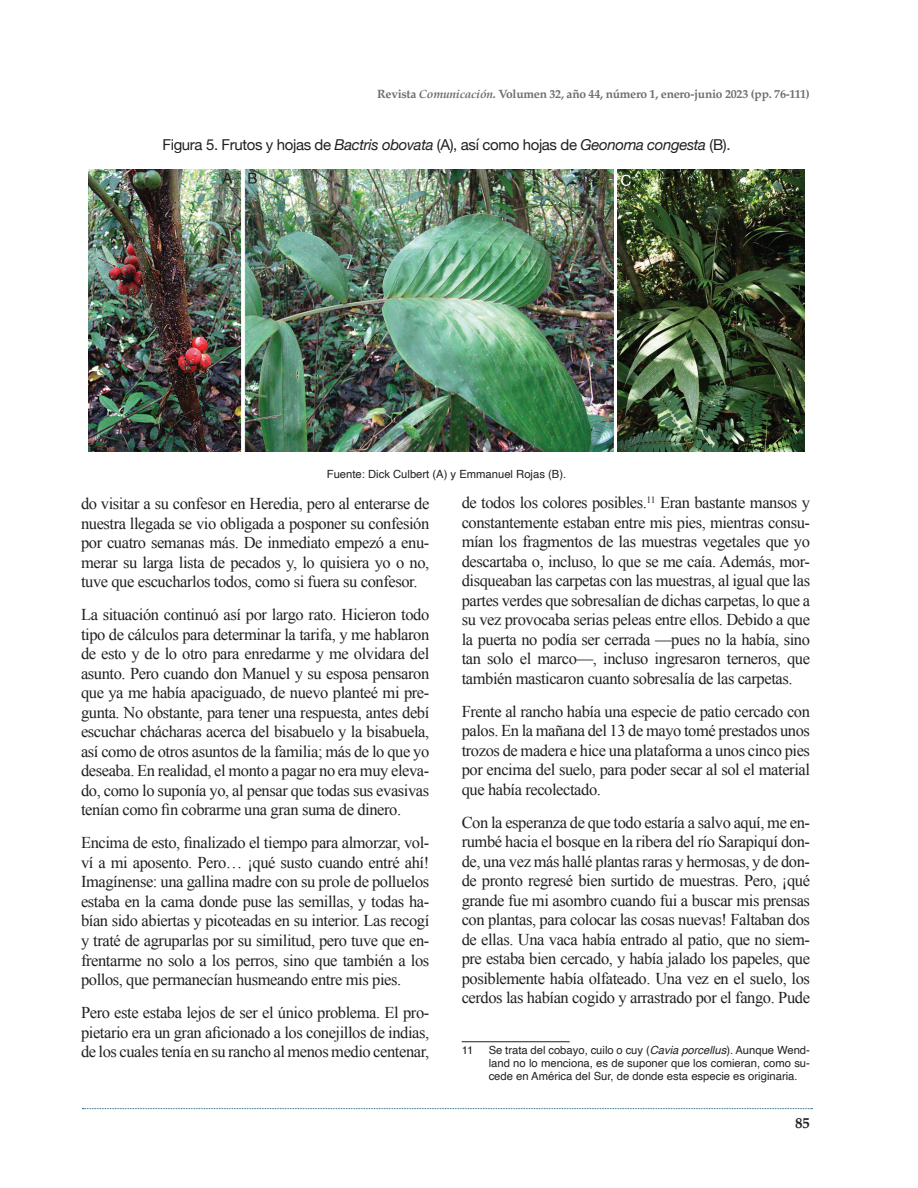
<style>
.page{position:relative;width:918px;height:1188px;background:#fff}
.page>*{position:absolute;margin:0;border:0;box-sizing:border-box;transform-origin:0 0}
.t1{font:16.5px/19.5px "Times New Roman";letter-spacing:-.025em;color:#231f20;text-align:justify}
.t2{font:15px "Helvetica Neue";letter-spacing:-.025em;color:#231f20}
.t3{font:700 15px "Palatino";color:#231f20}
.t4{font:700 12px "Palatino";letter-spacing:-.02em;color:#6c6d70}
.t5{font:11.25px/12.8px "Helvetica";color:#231f20;text-align:justify}
.s1{font-style:italic}
</style>
<div class="page">
<svg style="left:82px;top:1108px;width:731px;height:1px"></svg>
<hr style="left:462px;top:1041px;width:108px;height:1px;background:#231f20">
<img style="left:88px;top:170px;width:526px;height:282px">
<img style="left:617px;top:170px;width:188px;height:282px">
<svg style="left:222px;top:173px;width:10px;height:11px"></svg>
<svg style="left:248px;top:173px;width:9px;height:11px"></svg>
<svg style="left:621px;top:175px;width:10px;height:11px"></svg>
<p class="t4" style="left:377px;top:84px;width:434px">Revista <span class="s1">Comunicación</span>. Volumen 32, año 44, número 1, enero-junio 2023 (pp. 76-111)</p>
<p class="t2" style="left:163px;top:134px;width:570px">Figura 5. Frutos y hojas de <span class="s1">Bactris obovata</span> (A), así como hojas de <span class="s1">Geonoma congesta</span> (B).</p>
<p class="t5" style="left:327px;top:468px;width:241px">Fuente: Dick Culbert (A) y Emmanuel Rojas (B).</p>
<p class="t1" style="left:81px;top:494px;width:350px">do visitar a su confesor en Heredia, pero al enterarse de nuestra llegada se vio obligada a posponer su confesión por cuatro semanas más. De inmediato empezó a enu&shy;merar su larga lista de pecados y, lo quisiera yo o no, tuve que escucharlos todos, como si fuera su confesor.</p>
<p class="t1" style="left:81px;top:605px;width:350px">La situación continuó así por largo rato. Hicieron todo tipo de cálculos para determinar la tarifa, y me hablaron de esto y de lo otro para enredarme y me olvidara del asunto. Pero cuando don Manuel y su esposa pensaron que ya me había apaciguado, de nuevo planteé mi pre&shy;gunta. No obstante, para tener una respuesta, antes debí escuchar chácharas acerca del bisabuelo y la bisabuela, así como de otros asuntos de la familia; más de lo que yo deseaba. En realidad, el monto a pagar no era muy eleva&shy;do, como lo suponía yo, al pensar que todas sus evasivas tenían como fin cobrarme una gran suma de dinero.</p>
<p class="t1" style="left:81px;top:833px;width:350px">Encima de esto, finalizado el tiempo para almorzar, vol&shy;ví a mi aposento. Pero… ¡qué susto cuando entré ahí!<br>Imagínense: una gallina madre con su prole de polluelos estaba en la cama donde puse las semillas, y todas ha&shy;bían sido abiertas y picoteadas en su interior. Las recogí y traté de agruparlas por su similitud, pero tuve que en&shy;frentarme no solo a los perros, sino que también a los pollos, que permanecían husmeando entre mis pies.</p>
<p class="t1" style="left:81px;top:1002px;width:350px">Pero este estaba lejos de ser el único problema. El pro&shy;pietario era un gran aficionado a los conejillos de indias, de los cuales tenía en su rancho al menos medio centenar,</p>
<p class="t1" style="left:462px;top:493px;width:350px">de todos los colores posibles.<sup>11</sup> Eran bastante mansos y constantemente estaban entre mis pies, mientras consu&shy;mían los fragmentos de las muestras vegetales que yo descartaba o, incluso, lo que se me caía. Además, mor&shy;disqueaban las carpetas con las muestras, al igual que las partes verdes que sobresalían de dichas carpetas, lo que a su vez provocaba serias peleas entre ellos. Debido a que la puerta no podía ser cerrada —pues no la había, sino tan solo el marco—, incluso ingresaron terneros, que también masticaron cuanto sobresalía de las carpetas.</p>
<p class="t1" style="left:462px;top:701px;width:350px">Frente al rancho había una especie de patio cercado con palos. En la mañana del 13 de mayo tomé prestados unos trozos de madera e hice una plataforma a unos cinco pies por encima del suelo, para poder secar al sol el material que había recolectado.</p>
<p class="t1" style="left:462px;top:812px;width:350px">Con la esperanza de que todo estaría a salvo aquí, me en&shy;rumbé hacia el bosque en la ribera del río Sarapiquí don&shy;de, una vez más hallé plantas raras y hermosas, y de don&shy;de pronto regresé bien surtido de muestras. Pero, ¡qué grande fue mi asombro cuando fui a buscar mis prensas con plantas, para colocar las cosas nuevas! Faltaban dos de ellas. Una vaca había entrado al patio, que no siem&shy;pre estaba bien cercado, y había jalado los papeles, que posiblemente había olfateado. Una vez en el suelo, los cerdos las habían cogido y arrastrado por el fango. Pude</p>
<p class="t5" style="left:462px;top:1045px;width:13px">11</p>
<p class="t5" style="left:489px;top:1045px;width:323px">Se trata del cobayo, cuilo o cuy (<span class="s1">Cavia porcellus</span>). Aunque Wend&shy;land no lo menciona, es de suponer que los comieran, como su&shy;cede en América del Sur, de donde esta especie es originaria.</p>
<p class="t3" style="left:795px;top:1110px;width:16px">85</p>
</div>
